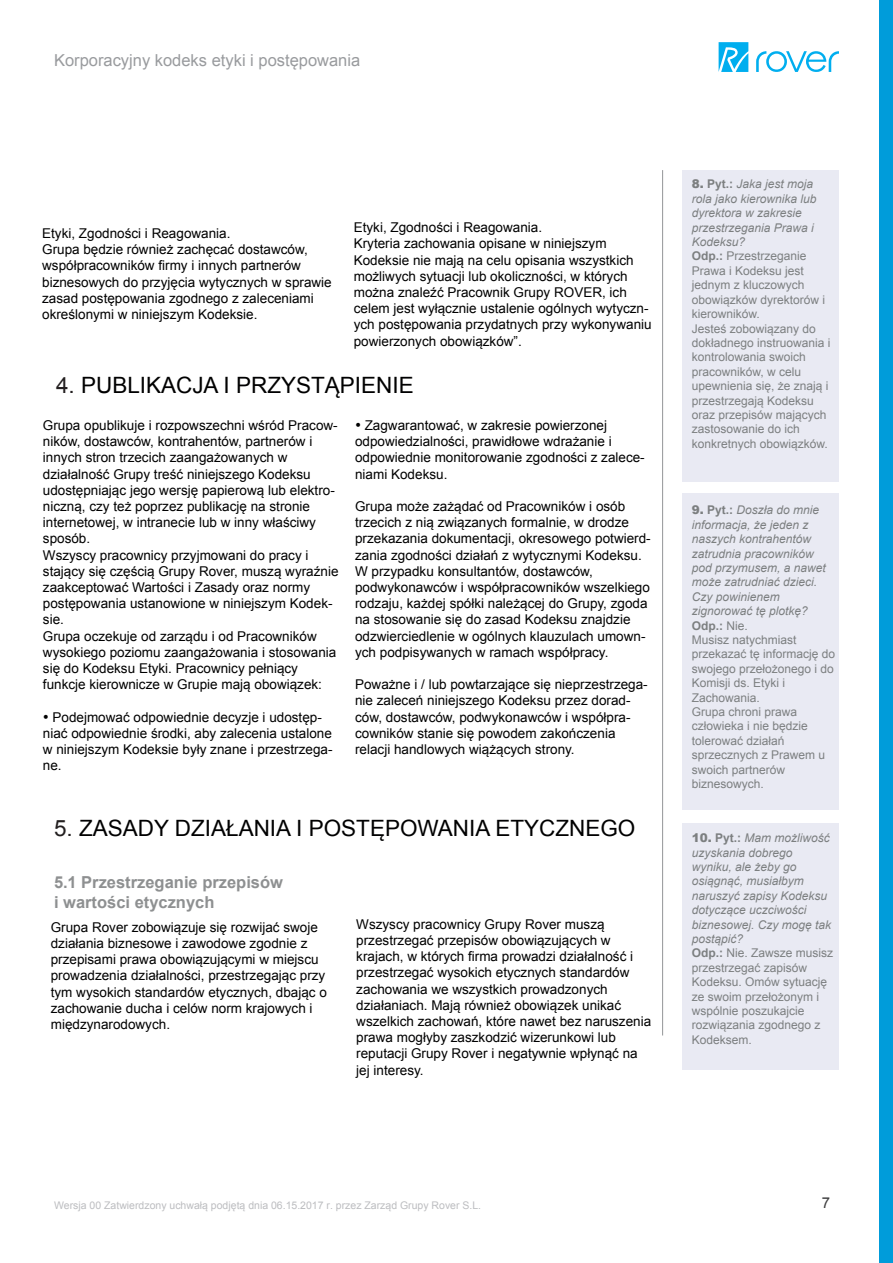
<style>
.page{position:relative;width:893px;height:1263px;background:#fff}
.page>*{position:absolute;margin:0;border:0;box-sizing:border-box;transform-origin:0 0}
.t1{font:22.5px "Arial";color:#000001}
.t2{font:700 16.5px/19.8px "Arial";color:#8e9091}
.t3{font:16.5px "Arial";color:#999b9e}
.t4{font:15px "Arial";color:#3e3e3f}
.t5{font:13.5px/16.2px "Arial";color:#000001}
.t6{font:12px/14.4px "Arial";color:#7c7f80}
.t7{font:italic 12px/14.4px "Arial";color:#7c7f80}
.t8{font:10.5px "Arial";color:#bcbdc0}
.s1{color:#231f20}
.s2{font-weight:900}
.s3{font-weight:700}
.s4{font-style:italic}
.s5{font-weight:900;font-style:normal}
.s6{font-weight:700;font-style:normal}
.s7{font-style:normal}
</style>
<div class="page">
<div style="left:880px;top:0;width:13px;height:1263px;background:#009cda"></div>
<hr style="left:662px;top:170px;width:1px;height:865px;background:#939598">
<svg style="left:719px;top:42px;width:29px;height:30px"></svg>
<svg style="left:756px;top:51px;width:83px;height:21px"></svg>
<div style="left:682px;top:170px;width:157px;height:311px;background:#e9eaf3"></div>
<div style="left:682px;top:493px;width:157px;height:317px;background:#e9eaf3"></div>
<div style="left:682px;top:823px;width:157px;height:246px;background:#e9eaf3"></div>
<p class="t3" style="left:54px;top:49px;width:308px">Korporacyjny kodeks etyki i postępowania</p>
<p class="t5" style="left:42px;top:225px;width:291px">Etyki, Zgodności i Reagowania.<br>Grupa będzie również zachęcać dostawców, współpracowników firmy i innych partnerów biznesowych do przyjęcia wytycznych w sprawie zasad postępowania zgodnego z zaleceniami określonymi w niniejszym Kodeksie.</p>
<p class="t5" style="left:354px;top:220px;width:299px">Etyki, Zgodności i Reagowania.<br>Kryteria zachowania opisane w niniejszym Kodeksie nie mają na celu opisania wszystkich możliwych sytuacji lub okoliczności, w których można znaleźć Pracownik Grupy ROVER, ich celem jest wyłącznie ustalenie ogólnych wytyczn&shy;ych postępowania przydatnych przy wykonywaniu powierzonych obowiązków”.</p>
<h1 class="t1" style="left:56px;top:370px;width:359px"><span class="s1">4.</span> PUBLIKACJA I PRZYSTĄPIENIE</h1>
<p class="t5" style="left:43px;top:417px;width:297px">Grupa opublikuje i rozpowszechni wśród Pracow&shy;ników, dostawców, kontrahentów, partnerów i innych stron trzecich zaangażowanych w działalność Grupy treść niniejszego Kodeksu udostępniając jego wersję papierową lub elektro&shy;niczną, czy też poprzez publikację na stronie internetowej, w intranecie lub w inny właściwy sposób.<br>Wszyscy pracownicy przyjmowani do pracy i stający się częścią Grupy Rover, muszą wyraźnie zaakceptować Wartości i Zasady oraz normy postępowania ustanowione w niniejszym Kodek&shy;sie.<br>Grupa oczekuje od zarządu i od Pracowników wysokiego poziomu zaangażowania i stosowania się do Kodeksu Etyki. Pracownicy pełniący funkcje kierownicze w Grupie mają obowiązek:</p>
<p class="t5" style="left:43px;top:709px;width:291px">• Podejmować odpowiednie decyzje i udostęp&shy;niać odpowiednie środki, aby zalecenia ustalone w niniejszym Kodeksie były znane i przestrzega&shy;ne.</p>
<p class="t5" style="left:355px;top:417px;width:291px">• Zagwarantować, w zakresie powierzonej odpowiedzialności, prawidłowe wdrażanie i odpowiednie monitorowanie zgodności z zalece&shy;niami Kodeksu.</p>
<p class="t5" style="left:355px;top:498px;width:297px">Grupa może zażądać od Pracowników i osób trzecich z nią związanych formalnie, w drodze przekazania dokumentacji, okresowego potwierd&shy;zania zgodności działań z wytycznymi Kodeksu.<br>W przypadku konsultantów, dostawców, podwykonawców i współpracowników wszelkiego rodzaju, każdej spółki należącej do Grupy, zgoda na stosowanie się do zasad Kodeksu znajdzie odzwierciedlenie w ogólnych klauzulach umown&shy;ych podpisywanych w ramach współpracy.</p>
<p class="t5" style="left:355px;top:676px;width:294px">Poważne i / lub powtarzające się nieprzestrzega&shy;nie zaleceń niniejszego Kodeksu przez dorad&shy;ców, dostawców, podwykonawców i współpra&shy;cowników stanie się powodem zakończenia relacji handlowych wiążących strony.</p>
<h1 class="t1" style="left:54px;top:813px;width:583px"><span class="s1">5.</span> ZASADY DZIAŁANIA I POSTĘPOWANIA ETYCZNEGO</h1>
<p class="t2" style="left:54px;top:873px;width:231px">5.1 Przestrzeganie przepisów i wartości etycznych</p>
<p class="t5" style="left:51px;top:919px;width:278px">Grupa Rover zobowiązuje się rozwijać swoje działania biznesowe i zawodowe zgodnie z przepisami prawa obowiązującymi w miejscu prowadzenia działalności, przestrzegając przy tym wysokich standardów etycznych, dbając o zachowanie ducha i celów norm krajowych i międzynarodowych.</p>
<p class="t5" style="left:356px;top:916px;width:296px">Wszyscy pracownicy Grupy Rover muszą przestrzegać przepisów obowiązujących w krajach, w których firma prowadzi działalność i przestrzegać wysokich etycznych standardów zachowania we wszystkich prowadzonych działaniach. Mają również obowiązek unikać wszelkich zachowań, które nawet bez naruszenia prawa mogłyby zaszkodzić wizerunkowi lub reputacji Grupy Rover i negatywnie wpłynąć na jej interesy.</p>
<p class="t6" style="left:692px;top:177px;width:140px"><span class="s2">8.</span> <span class="s3">Pyt.:</span> <span class="s4">Jaka jest moja rola jako kierownika lub dyrektora w zakresie przestrzegania Prawa i<br>Kodeksu?<br></span><span class="s3">Odp.:</span> Przestrzeganie<br>Prawa i Kodeksu jest jednym z kluczowych obowiązków dyrektorów i kierowników.<br>Jesteś zobowiązany do dokładnego instruowania i kontrolowania swoich pracowników, w celu upewnienia się, że znają i przestrzegają Kodeksu oraz przepisów mających zastosowanie do ich konkretnych obowiązków.</p>
<p class="t6" style="left:692px;top:503px;width:145px"><span class="s2">9.</span> <span class="s3">Pyt.:</span> <span class="s4">Doszła do mnie informacja, że jeden z naszych kontrahentów zatrudnia pracowników pod przymusem, a nawet może zatrudniać dzieci.<br>Czy powinienem zignorować tę plotkę?<br></span><span class="s3">Odp.:</span> Nie.<br>Musisz natychmiast przekazać tę informację do swojego przełożonego i do<br>Komisji ds. Etyki i<br>Zachowania.<br>Grupa chroni prawa człowieka i nie będzie tolerować działań sprzecznych z Prawem u swoich partnerów biznesowych.</p>
<p class="t7" style="left:692px;top:831px;width:143px"><span class="s5">10.</span> <span class="s6">Pyt.:</span> Mam możliwość uzyskania dobrego wyniku, ale żeby go osiągnąć, musiałbym naruszyć zapisy Kodeksu dotyczące uczciwości biznesowej. Czy mogę tak postąpić?<br><span class="s6">Odp.:</span> <span class="s7">Nie. Zawsze musisz przestrzegać zapisów<br>Kodeksu. Omów sytuację ze swoim przełożonym i wspólnie poszukajcie rozwiązania zgodnego z<br>Kodeksem.</span></p>
<p class="t8" style="left:54px;top:1198px;width:429px">Wersja 00 Zatwierdzony uchwałą podjętą dnia 06.15.2017 r. przez Zarząd Grupy Rover S.L.</p>
<p class="t4" style="left:822px;top:1193px;width:10px">7</p>
</div>
